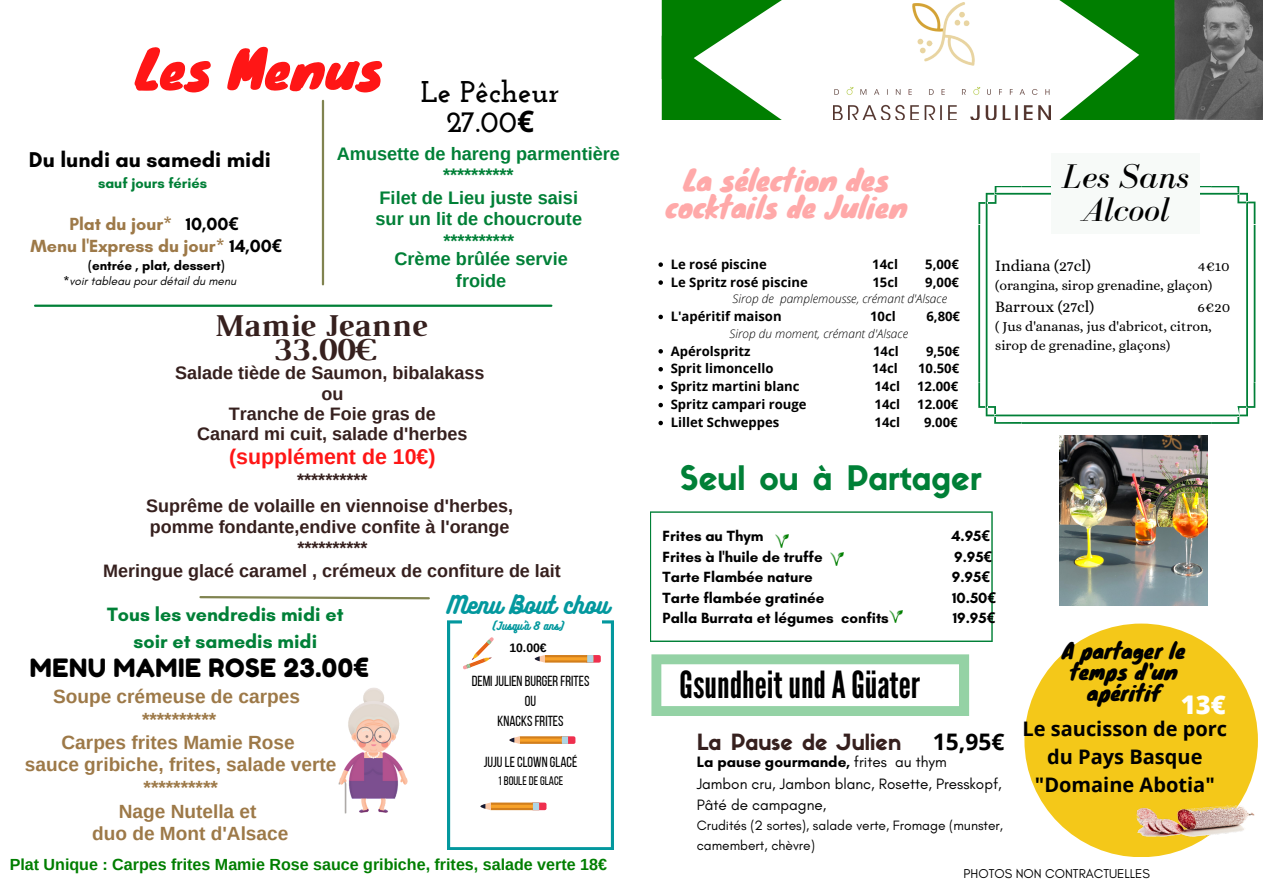
<style>
.page{position:relative;width:1263px;height:894px;background:#fff}
.page>*{position:absolute;margin:0;border:0;box-sizing:border-box;transform-origin:0 0}
.t1{font:52.8px "Knewave";color:#ff1616}
.t2{font:37.35px "League Gothic";color:#000}
.t3{font:italic 35.1px/33px "Bodoni FLF";color:#000;text-align:center}
.t4{font:33.15px "Sifonn Basic";color:#008037}
.t5{font:700 32.4px/24.8px "Luthier";color:#36201e;text-align:center}
.t6{font:700 29.85px/29.2px "Josefin Slab";color:#000;text-align:center}
.t7{font:28.35px/27.6px "Knewave";color:#ffa9a9;text-align:center}
.t8{font:800 25.65px "Open Sans";color:#fff}
.t9{font:25.2px "Fredoka One";letter-spacing:.02em;color:#000}
.t10{font:700 22.8px "Open Sans";color:#000}
.t11{font:22.05px "Bukhari Script";color:#03989e}
.t12{font:21.9px "Sifonn Basic";color:#36201e}
.t13{font:700 21.75px "Glacial Indifference";color:#000}
.t14{font:700 21.45px "Arimo";color:#ff1616}
.t15{font:21px/21px "Knewave";color:#000;text-align:center}
.t16{font:700 19.95px/27.8px "Open Sans";color:#000;text-align:center}
.t17{font:700 19.65px/27px "Glacial Indifference";color:#008037;text-align:center}
.t18{font:700 19.05px "Arimo";color:#9d7948}
.t19{font:700 18.15px/21.3px "Arimo";color:#008037;text-align:center}
.t20{font:700 18px/20.4px "Arimo";color:#36201e;text-align:center}
.t21{font:700 17.85px/22.2px "Glacial Indifference";color:#9d7948;text-align:center}
.t22{font:16.2px "Alice";color:#000}
.t23{font:700 16.05px "Arimo";color:#007e00}
.t24{font:15.3px/21.3px "Glacial Indifference";color:#000}
.t25{font:700 15px "Glacial Indifference";color:#000}
.t26{font:14.7px "Alice";color:#000}
.t27{font:14.55px/20.2px "Bebas Neue";color:#000;text-align:center}
.t28{font:700 14.55px "Glacial Indifference";color:#008037}
.t29{font:13.95px/18.9px "Alice";color:#000}
.t30{font:13.8px/19px "Glacial Indifference";color:#000}
.t31{font:700 13.35px "Glacial Indifference";color:#000}
.t32{font:700 13.05px "Open Sans";color:#000}
.t33{font:13.05px "Glacial Indifference";color:#000}
.t34{font:12.3px "Bebas Neue";color:#000}
.t35{font:700 12.3px "Arimo";color:#000}
.t36{font:italic 12px "Glacial Indifference";color:#000}
.t37{font:italic 300 11.85px "Open Sans";color:#000}
.t38{font:10.05px "Bukhari Script";color:#03989e}
.s1{font-family:"Noto Sans"}
.s2{color:#000}
.s3{font-family:"Noto Sans";color:#000}
.s4{font-weight:700;font-style:normal}
.s5{font-weight:700}
</style>
<div class="page">
<img style="left:1059px;top:435px;width:149px;height:170px">
<svg style="left:978px;top:186px;width:277px;height:237px"></svg>
<div style="left:1051px;top:153px;width:149px;height:80px;background:#f7faf8"></div>
<svg style="left:651px;top:654px;width:318px;height:61px"></svg>
<img style="left:338px;top:688px;width:70px;height:126px">
<hr style="left:322px;top:101px;width:2px;height:183px;background:#808350">
<hr style="left:35px;top:304px;width:516px;height:3px;background:#008037">
<svg style="left:658px;top:262px;width:5px;height:5px"></svg>
<svg style="left:658px;top:280px;width:5px;height:5px"></svg>
<svg style="left:658px;top:314px;width:5px;height:5px"></svg>
<svg style="left:658px;top:349px;width:5px;height:4px"></svg>
<svg style="left:658px;top:367px;width:5px;height:4px"></svg>
<svg style="left:658px;top:385px;width:5px;height:4px"></svg>
<svg style="left:658px;top:403px;width:5px;height:4px"></svg>
<svg style="left:658px;top:420px;width:5px;height:5px"></svg>
<svg style="left:199px;top:596px;width:231px;height:4px"></svg>
<div style="left:1024px;top:623px;width:234px;height:234px;background:#f4c819;border-radius:50%"></div>
<img style="left:1127px;top:770px;width:128px;height:87px">
<img style="left:834px;top:3px;width:217px;height:117px">
<img style="left:1174px;top:0;width:88px;height:120px">
<svg style="left:662px;top:0;width:120px;height:120px"></svg>
<svg style="left:1059px;top:0;width:115px;height:120px"></svg>
<svg style="left:650px;top:511px;width:343px;height:130px"></svg>
<svg style="left:447px;top:620px;width:167px;height:230px"></svg>
<div style="left:533px;top:802px;width:6px;height:7px;background:#aed5e5"></div>
<h1 class="t1" style="left:135px;top:26px;width:250px">Les Menus</h1>
<h3 class="t6" style="left:421px;top:80px;width:140px">Le Pêcheur<br>27.00<span class="s1">€</span></h3>
<p class="t19" style="left:337px;top:143px;width:285px">Amusette de hareng parmentière **********</p>
<p class="t13" style="left:29px;top:146px;width:243px">Du lundi au samedi midi</p>
<p class="t28" style="left:98px;top:174px;width:111px">sauf jours fériés</p>
<p class="t19" style="left:376px;top:187px;width:208px">Filet de Lieu juste saisi sur un lit de choucroute **********</p>
<p class="t19" style="left:394px;top:248px;width:175px">Crème brûlée servie froide</p>
<h3 class="t5" style="left:213px;top:315px;width:215px">Mamie Jeanne<br>33.00€</h3>
<p class="t21" style="left:31px;top:212px;width:253px">Plat du jour* <span class="s2">10,00</span><span class="s3">€<br></span>Menu l'Express du jour* <span class="s2">14,00</span><span class="s3">€</span></p>
<p class="t31" style="left:88px;top:257px;width:138px">(entrée , plat, dessert)</p>
<p class="t36" style="left:63px;top:274px;width:174px"><span class="s4">*</span>voir tableau pour détail du menu</p>
<p class="t20" style="left:175px;top:362px;width:311px">Salade tiède de Saumon, bibalakass ou<br>Tranche de Foie gras de<br>Canard mi cuit, salade d'herbes</p>
<p class="t14" style="left:229px;top:445px;width:208px">(supplément de 10€)</p>
<p class="t20" style="left:297px;top:469px;width:72px">**********</p>
<p class="t20" style="left:146px;top:494px;width:368px;line-height:21.3px">Suprême de volaille en viennoise d'herbes, pomme fondante,endive confite à l'orange **********</p>
<p class="t20" style="left:103px;top:560px;width:459px">Meringue glacé caramel , crémeux de confiture de lait</p>
<p class="t17" style="left:107px;top:600px;width:238px">Tous les vendredis midi et soir et samedis midi</p>
<h3 class="t9" style="left:30px;top:652px;width:341px">MENU MAMIE ROSE 23.00€</h3>
<p class="t18" style="left:53px;top:686px;width:248px">Soupe crémeuse de carpes</p>
<p class="t18" style="left:142px;top:708px;width:76px">**********</p>
<p class="t18" style="left:62px;top:731px;width:235px">Carpes frites Mamie Rose</p>
<p class="t18" style="left:25px;top:754px;width:313px">sauce gribiche, frites, salade verte</p>
<p class="t18" style="left:144px;top:776px;width:76px">**********</p>
<p class="t18" style="left:119px;top:800px;width:139px">Nage Nutella et</p>
<p class="t18" style="left:92px;top:822px;width:198px">duo de Mont d'Alsace</p>
<p class="t11" style="left:448px;top:590px;width:163px">Menu Bout chou</p>
<p class="t38" style="left:493px;top:619px;width:73px">(Jusqu'à 8 ans)</p>
<p class="t35" style="left:509px;top:641px;width:39px">10.00€</p>
<p class="t27" style="left:472px;top:671px;width:119px">DEMI JULIEN BURGERFRITES<br>OU<br>KNACKSFRITES</p>
<p class="t27" style="left:484px;top:752px;width:95px">JUJULECLOWN GLACÉ</p>
<p class="t34" style="left:498px;top:775px;width:67px">1BOULEDEGLACE</p>
<p class="t23" style="left:10px;top:854px;width:599px">Plat Unique : Carpes frites Mamie Rose sauce gribiche, frites, salade verte 18€</p>
<h3 class="t7" style="left:666px;top:165px;width:243px">La sélection des cocktails de Julien</h3>
<h3 class="t3" style="left:1062px;top:160px;width:128px">Les Sans<br>Alcool</h3>
<p class="t32" style="left:671px;top:255px;width:98px">Le rosé piscine</p>
<p class="t32" style="left:872px;top:255px;width:27px">14cl</p>
<p class="t32" style="left:925px;top:255px;width:35px">5,00€</p>
<p class="t32" style="left:671px;top:273px;width:138px">Le Spritz rosé piscine</p>
<p class="t32" style="left:872px;top:273px;width:27px">15cl</p>
<p class="t32" style="left:925px;top:273px;width:35px">9,00€</p>
<p class="t32" style="left:671px;top:307px;width:112px">L'apéritif maison</p>
<p class="t32" style="left:870px;top:307px;width:27px">10cl</p>
<p class="t32" style="left:926px;top:307px;width:35px">6,80€</p>
<p class="t32" style="left:671px;top:341px;width:81px">Apérolspritz</p>
<p class="t32" style="left:873px;top:341px;width:27px">14cl</p>
<p class="t32" style="left:926px;top:341px;width:35px">9,50€</p>
<p class="t32" style="left:671px;top:359px;width:104px">Sprit limoncello</p>
<p class="t32" style="left:872px;top:359px;width:27px">14cl</p>
<p class="t32" style="left:918px;top:359px;width:43px">10.50€</p>
<p class="t32" style="left:671px;top:377px;width:130px">Spritz martini blanc</p>
<p class="t32" style="left:874px;top:377px;width:27px">14cl</p>
<p class="t32" style="left:917px;top:377px;width:43px">12.00€</p>
<p class="t32" style="left:671px;top:395px;width:137px">Spritz campari rouge</p>
<p class="t32" style="left:874px;top:395px;width:27px">14cl</p>
<p class="t32" style="left:917px;top:395px;width:43px">12.00€</p>
<p class="t32" style="left:671px;top:413px;width:110px">Lillet Schweppes</p>
<p class="t32" style="left:874px;top:413px;width:27px">14cl</p>
<p class="t32" style="left:924px;top:413px;width:35px">9.00€</p>
<p class="t37" style="left:733px;top:290px;width:216px">Sirop de pamplemousse, crémant d'Alsace</p>
<p class="t37" style="left:729px;top:325px;width:180px">Sirop du moment, crémant d'Alsace</p>
<h3 class="t4" style="left:680px;top:465px;width:303px">Seul ou à Partager</h3>
<p class="t22" style="left:995px;top:256px;width:97px">Indiana (27cl)</p>
<p class="t29" style="left:995px;top:275px;width:219px">(orangina, sirop grenadine, glaçon)</p>
<p class="t22" style="left:995px;top:297px;width:101px">Barroux (27cl)</p>
<p class="t29" style="left:995px;top:316px;width:218px">( Jus d'ananas, jus d'abricot, citron, sirop de grenadine, glaçons)</p>
<p class="t26" style="left:1198px;top:257px;width:33px">4€10</p>
<p class="t26" style="left:1197px;top:298px;width:34px">6€20</p>
<p class="t25" style="left:663px;top:527px;width:102px">Frites au Thym</p>
<p class="t25" style="left:951px;top:527px;width:40px">4.95<span class="s1">€</span></p>
<p class="t25" style="left:663px;top:547px;width:161px">Frites à l'huile de truffe</p>
<p class="t25" style="left:954px;top:547px;width:40px">9.95<span class="s1">€</span></p>
<p class="t25" style="left:663px;top:567px;width:152px">Tarte Flambée nature</p>
<p class="t25" style="left:952px;top:567px;width:40px">9.95<span class="s1">€</span></p>
<p class="t25" style="left:663px;top:588px;width:163px">Tarte flambée gratinée</p>
<p class="t25" style="left:952px;top:588px;width:46px">10.50<span class="s1">€</span></p>
<p class="t25" style="left:663px;top:608px;width:228px">Palla Burrata et légumes confits</p>
<p class="t25" style="left:953px;top:608px;width:44px">19.95<span class="s1">€</span></p>
<h2 class="t2" style="left:680px;top:662px;width:242px">GsundheitundAGüater</h2>
<p class="t12" style="left:697px;top:733px;width:206px">La Pause de Julien</p>
<p class="t10" style="left:933px;top:725px;width:73px">15,95€</p>
<p class="t24" style="left:697px;top:751px;width:307px"><span class="s5">La pause gourmande,</span> frites au thym<br>Jambon cru, Jambon blanc, Rosette, Presskopf,<br>Pâté de campagne,</p>
<p class="t30" style="left:697px;top:815px;width:308px">Crudités (2 sortes), salade verte, Fromage (munster, camembert, chèvre)</p>
<p class="t15" style="left:1062px;top:639px;width:125px">A partager le temps d'un apéritif</p>
<h3 class="t8" style="left:1181px;top:686px;width:47px">13€</h3>
<p class="t16" style="left:1022px;top:714px;width:206px">Le saucisson de porc du Pays Basque "Domaine Abotia"</p>
<p class="t33" style="left:964px;top:865px;width:188px">PHOTOS NON CONTRACTUELLES</p>
</div>
